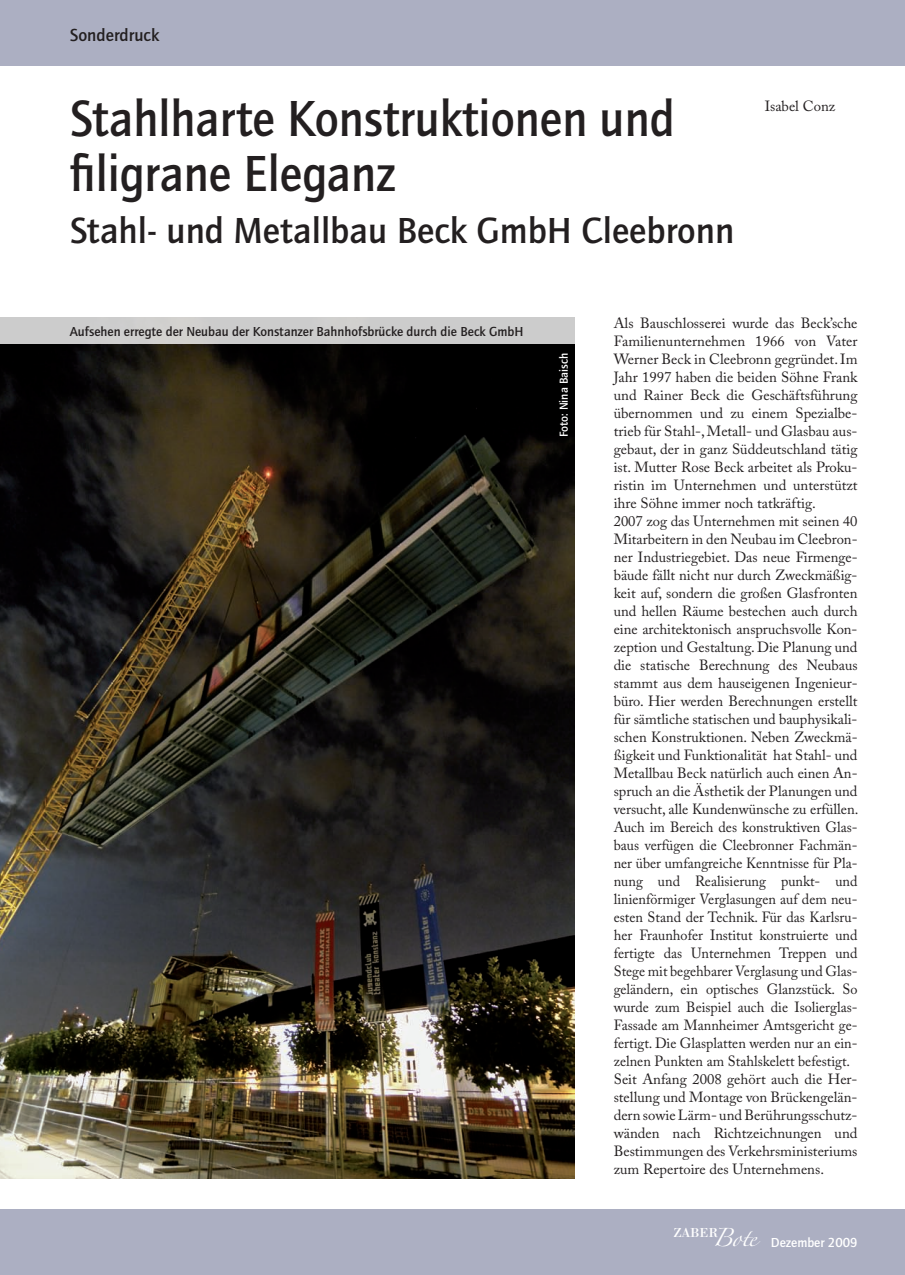
<style>
.page{position:relative;width:905px;height:1275px;background:#fff}
.page>*{position:absolute;margin:0;border:0;box-sizing:border-box;transform-origin:0 0}
.t1{font:500 52.5px/55.5px "Quay Sans";color:#231f20;scale:.93 1}
.t2{font:500 37.5px "Quay Sans";color:#231f20}
.t3{font:500 18px "Quay Sans";color:#231f20}
.t4{font:14.7px/18px "Adobe Caslon Pro";color:#231f20}
.t5{font:500 13.5px "Quay Sans";color:#231f20}
.t6{font:500 13.5px "Quay Sans";color:#fff}
.t7{font:13.35px "Bodoni";color:#fff}
.t8{font:500 12px "Quay Sans";color:#fff}
.s1{font-family:"Zapfino Extra LTX One";font-weight:400;font-size:16.35px}
</style>
<div class="page">
<div style="left:0;top:1209px;width:905px;height:66px;background:#acafc2"></div>
<div style="left:0;top:0;width:905px;height:66px;background:#acafc2"></div>
<img style="left:0;top:344px;width:574px;height:835px">
<div style="left:0;top:317px;width:574px;height:27px;background:#ccc"></div>
<p class="t3" style="left:70px;top:25px;width:91px">Sonderdruck</p>
<h1 class="t1" style="left:70px;top:91px;width:652px">Stahlharte Konstruktionen und filigrane Eleganz</h1>
<h2 class="t2" style="left:70px;top:210px;width:666px">Stahl- und Metallbau Beck GmbH Cleebronn</h2>
<p class="t4" style="left:765px;top:97px;width:72px">Isabel Conz</p>
<p class="t5" style="left:70px;top:324px;width:455px">Aufsehen erregte der Neubau der Konstanzer Bahnhofsbrücke durch die Beck GmbH</p>
<p class="t8" style="left:557px;top:437px;width:85px;rotate:-90deg">Foto: Nina Baisch</p>
<p class="t4" style="left:614px;top:314px;width:246px">Als Bauschlosserei wurde das Beck’sche Familienunternehmen 1966 von Vater Werner Beck in Cleebronn gegründet. Im Jahr 1997 haben die beiden Söhne Frank und Rainer Beck die Geschäftsführung übernommen und zu einem Spezialbe&shy;trieb für Stahl-, Metall- und Glasbau aus&shy;gebaut, der in ganz Süddeutschland tätig ist. Mutter Rose Beck arbeitet als Proku&shy;ristin im Unternehmen und unterstützt ihre Söhne immer noch tatkräftig.<br>2007 zog das Unternehmen mit seinen 40<br>Mitarbeitern in den Neubau im Cleebron&shy;ner Industriegebiet. Das neue Firmenge&shy;bäude fällt nicht nur durch Zweckmäßig&shy;keit auf, sondern die großen Glasfronten und hellen Räume bestechen auch durch eine architektonisch anspruchsvolle Kon&shy;zeption und Gestaltung. Die Planung und die statische Berechnung des Neubaus stammt aus dem hauseigenen Ingenieur&shy;büro. Hier werden Berechnungen erstellt für sämtliche statischen und bauphysikali&shy;schen Konstruktionen. Neben Zweckmä&shy;ßigkeit und Funktionalität hat Stahl- und Metallbau Beck natürlich auch einen An&shy;spruch an die Ästhetik der Planungen und versucht, alle Kundenwünsche zu erfüllen.<br>Auch im Bereich des konstruktiven Glas&shy;baus verfügen die Cleebronner Fachmän&shy;ner über umfangreiche Kenntnisse für Pla&shy;nung und Realisierung punkt- und linienförmiger Verglasungen auf dem neu&shy;esten Stand der Technik. Für das Karlsru&shy;her Fraunhofer Institut konstruierte und fertigte das Unternehmen Treppen und Stege mit begehbarer Verglasung und Glas&shy;geländern, ein optisches Glanzstück. So wurde zum Beispiel auch die Isolierglas-Fassade am Mannheimer Amtsgericht ge&shy;fertigt. Die Glasplatten werden nur an ein&shy;zelnen Punkten am Stahlskelett befestigt.<br>Seit Anfang 2008 gehört auch die Her&shy;stellung und Montage von Brückengelän&shy;dern sowie Lärm- und Berührungsschutz&shy;wänden nach Richtzeichnungen und Bestimmungen des Verkehrsministeriums zum Repertoire des Unternehmens.</p>
<p class="t6" style="left:712px;top:1235px;width:147px"><span class="s1">Bote</span> Dezember 2009</p>
<p class="t7" style="left:673px;top:1225px;width:46px">ZABER</p>
</div>
